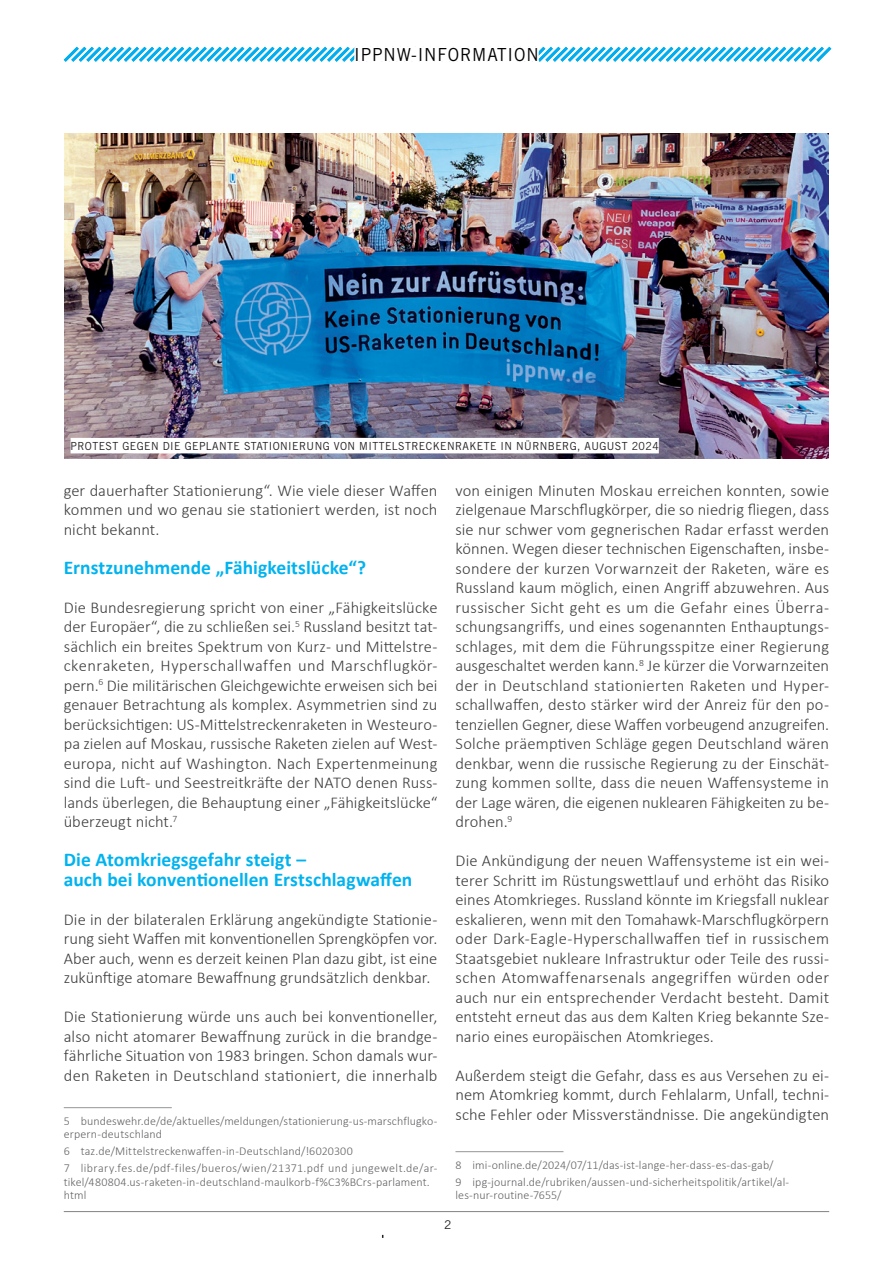
<style>
.page{position:relative;width:893px;height:1263px;background:#fff}
.page>*{position:absolute;margin:0;border:0;box-sizing:border-box;transform-origin:0 0}
.t1{font:700 19.5px/19.5px "Calibri";color:#00b3ef}
.t2{font:18px "Trade Gothic LT Std";letter-spacing:.05em;color:#000;scale:.95 1}
.t3{font:300 16.5px/19.5px "Calibri";color:#3e3e3f;text-align:justify}
.t4{font:300 12px/13.5px "Calibri";letter-spacing:.01em;color:#636366}
.t5{font:12px "Trade Gothic LT Std";color:#231f20}
.t6{font:11.1px "Trade Gothic LT Std";letter-spacing:.04em;color:#231f20;scale:.95 1}
</style>
<div class="page">
<hr style="left:64px;top:1211px;width:765px;height:1px;background:#808285">
<svg style="left:63px;top:46px;width:769px;height:16px"></svg>
<hr style="left:64px;top:1107px;width:108px;height:1px;background:#939598">
<hr style="left:455px;top:1151px;width:108px;height:1px;background:#939598">
<div style="left:354px;top:47px;width:185px;height:15px;background:#fff"></div>
<img style="left:65px;top:134px;width:763px;height:325px">
<div style="left:71px;top:438px;width:588px;height:15px;background:#fff"></div>
<p class="t2" style="left:354px;top:43px;width:196px">IPPNW-INFORMATION</p>
<p class="t6" style="left:71px;top:439px;width:621px">PROTEST GEGEN DIE GEPLANTE STATIONIERUNG VON MITTELSTRECKENRAKETE IN NÜRNBERG, AUGUST 2024</p>
<p class="t3" style="left:64px;top:480px;width:375px">ger dauerhafter Stationierung“. Wie viele dieser Waffen kommen und wo genau sie stationiert werden, ist noch nicht bekannt.</p>
<p class="t1" style="left:64px;top:557px;width:304px">Ernstzunehmende „Fähigkeitslücke“?</p>
<p class="t3" style="left:64px;top:597px;width:375px">Die Bundesregierung spricht von einer „Fähigkeitslücke der Europäer“, die zu schließen sei.<sup>5</sup> Russland besitzt tat&shy;sächlich ein breites Spektrum von Kurz- und Mittelstre&shy;ckenraketen, Hyperschallwaffen und Marschflugkör&shy;pern.<sup>6</sup> Die militärischen Gleichgewichte erweisen sich bei genauer Betrachtung als komplex. Asymmetrien sind zu berücksichtigen: US-Mittelstreckenraketen in Westeuro&shy;pa zielen auf Moskau, russische Raketen zielen auf West&shy;europa, nicht auf Washington. Nach Expertenmeinung sind die Luft- und Seestreitkräfte der NATO denen Russ&shy;lands überlegen, die Behauptung einer „Fähigkeitslücke“ überzeugt nicht.<sup>7</sup></p>
<p class="t1" style="left:64px;top:850px;width:350px">Die Atomkriegsgefahr steigt –<br>auch bei konventionellen Erstschlagwaffen</p>
<p class="t3" style="left:64px;top:909px;width:375px">Die in der bilateralen Erklärung angekündigte Stationie&shy;rung sieht Waffen mit konventionellen Sprengköpfen vor.<br>Aber auch, wenn es derzeit keinen Plan dazu gibt, ist eine zukünftige atomare Bewaffnung grundsätzlich denkbar.</p>
<p class="t3" style="left:64px;top:1007px;width:375px">Die Stationierung würde uns auch bei konventioneller, also nicht atomarer Bewaffnung zurück in die brandge&shy;fährliche Situation von 1983 bringen. Schon damals wur&shy;den Raketen in Deutschland stationiert, die innerhalb</p>
<p class="t4" style="left:64px;top:1114px;width:375px">5 bundeswehr.de/de/aktuelles/meldungen/stationierung-us-marschflugko&shy;erpern-deutschland</p>
<p class="t4" style="left:64px;top:1142px;width:375px;line-height:17px">6 taz.de/Mittelstreckenwaffen-in-Deutschland/!6020300<br>7 library.fes.de/pdf-files/bueros/wien/21371.pdf und jungewelt.de/ar-</p>
<p class="t4" style="left:64px;top:1175px;width:368px">tikel/480804.us-raketen-in-deutschland-maulkorb-f%C3%BCrs-parlament. html</p>
<p class="t3" style="left:455px;top:480px;width:375px">von einigen Minuten Moskau erreichen konnten, sowie zielgenaue Marschflugkörper, die so niedrig fliegen, dass sie nur schwer vom gegnerischen Radar erfasst werden können. Wegen dieser technischen Eigenschaften, insbe&shy;sondere der kurzen Vorwarnzeit der Raketen, wäre es Russland kaum möglich, einen Angriff abzuwehren. Aus russischer Sicht geht es um die Gefahr eines Überra&shy;schungsangriffs, und eines sogenannten Enthauptungs&shy;schlages, mit dem die Führungsspitze einer Regierung ausgeschaltet werden kann.<sup>8</sup> Je kürzer die Vorwarnzeiten der in Deutschland stationierten Raketen und Hyper&shy;schallwaffen, desto stärker wird der Anreiz für den po&shy;tenziellen Gegner, diese Waffen vorbeugend anzugreifen.<br>Solche präemptiven Schläge gegen Deutschland wären denkbar, wenn die russische Regierung zu der Einschät&shy;zung kommen sollte, dass die neuen Waffensysteme in der Lage wären, die eigenen nuklearen Fähigkeiten zu be&shy;drohen.<sup>9</sup></p>
<p class="t3" style="left:455px;top:851px;width:375px">Die Ankündigung der neuen Waffensysteme ist ein wei&shy;terer Schritt im Rüstungswettlauf und erhöht das Risiko eines Atomkrieges. Russland könnte im Kriegsfall nuklear eskalieren, wenn mit den Tomahawk-Marschflugkörpern oder Dark-Eagle-Hyperschallwaffen tief in russischem Staatsgebiet nukleare Infrastruktur oder Teile des russi&shy;schen Atomwaffenarsenals angegriffen würden oder auch nur ein entsprechender Verdacht besteht. Damit entsteht erneut das aus dem Kalten Krieg bekannte Sze&shy;nario eines europäischen Atomkrieges.</p>
<p class="t3" style="left:455px;top:1065px;width:375px">Außerdem steigt die Gefahr, dass es aus Versehen zu ei&shy;nem Atomkrieg kommt, durch Fehlalarm, Unfall, techni&shy;sche Fehler oder Missverständnisse. Die angekündigten</p>
<p class="t4" style="left:455px;top:1156px;width:335px;line-height:17px">8 imi-online.de/2024/07/11/das-ist-lange-her-dass-es-das-gab/<br>9 ipg-journal.de/rubriken/aussen-und-sicherheitspolitik/artikel/al-</p>
<p class="t4" style="left:455px;top:1188px;width:108px">les-nur-routine-7655/</p>
<p class="t5" style="left:444px;top:1217px;width:9px">2</p>
</div>
